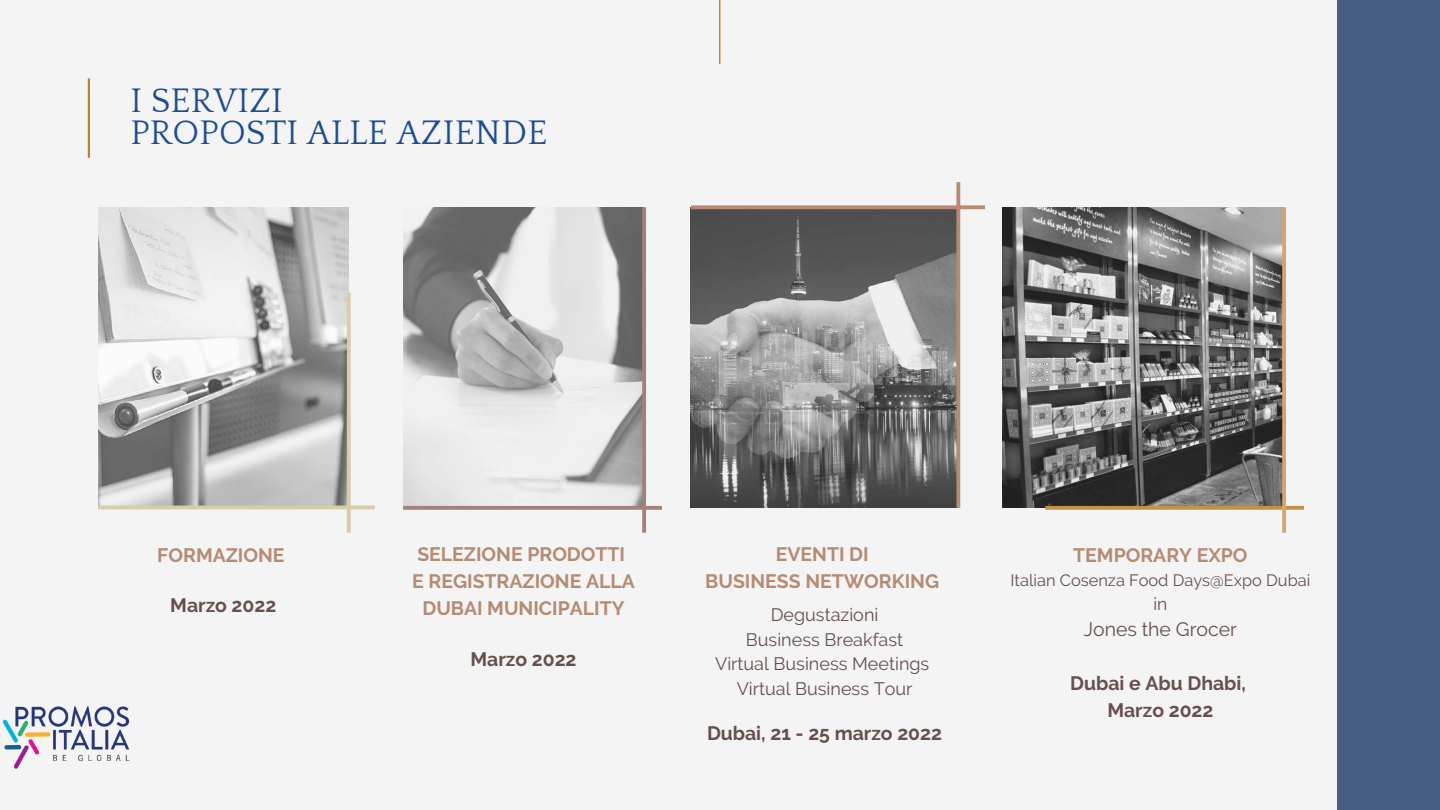
<style>
.page{position:relative;width:1440px;height:810px;background:#f4f4f4}
.page>*{position:absolute;margin:0;border:0;box-sizing:border-box;transform-origin:0 0}
.t1{font:35px/31.5px "Quattrocento";letter-spacing:.01em;color:#1e4e8f}
.t2{font:700 19.4px/27px "Raleway";color:#b58b73;text-align:center}
.t3{font:700 19.4px/27px "Raleway";color:#664f4d;text-align:center}
.t4{font:19.4px "Raleway";color:#664f4d}
.t5{font:18px/24.8px "Raleway";color:#664f4d;text-align:center}
.t6{font:17.4px "Raleway";color:#664f4d}
.t7{font:16.4px "Raleway";color:#664f4d}
</style>
<div class="page">
<div style="left:1337px;top:0;width:103px;height:810px;background:#465d84"></div>
<svg style="left:719px;top:0;width:1px;height:64px"></svg>
<svg style="left:88px;top:78px;width:2px;height:80px"></svg>
<img style="left:98px;top:208px;width:251px;height:85px">
<img style="left:2px;top:706px;width:128px;height:63px">
<img style="left:1003px;top:208px;width:42px;height:300px">
<svg style="left:403px;top:207px;width:259px;height:326px"></svg>
<svg style="left:98px;top:293px;width:277px;height:240px"></svg>
<svg style="left:691px;top:182px;width:294px;height:326px"></svg>
<svg style="left:1045px;top:207px;width:259px;height:326px"></svg>
<h1 class="t1" style="left:130px;top:86px;width:419px">I SERVIZI<br>PROPOSTI ALLE AZIENDE</h1>
<p class="t2" style="left:157px;top:542px;width:129px">FORMAZIONE</p>
<p class="t3" style="left:170px;top:592px;width:108px">Marzo 2022</p>
<p class="t2" style="left:412px;top:541px;width:224px">SELEZIONE PRODOTTI<br>E REGISTRAZIONE ALLA<br>DUBAI MUNICIPALITY</p>
<p class="t3" style="left:471px;top:646px;width:108px">Marzo 2022</p>
<p class="t2" style="left:705px;top:541px;width:235px">EVENTI DI<br>BUSINESS NETWORKING</p>
<p class="t5" style="left:715px;top:602px;width:216px">Degustazioni<br>Business Breakfast<br>Virtual Business Meetings<br>Virtual Business Tour</p>
<p class="t3" style="left:707px;top:719px;width:237px">Dubai, 21 - 25 marzo 2022</p>
<p class="t2" style="left:1073px;top:542px;width:176px">TEMPORARY EXPO</p>
<p class="t7" style="left:1011px;top:571px;width:301px">Italian Cosenza Food Days@Expo Dubai</p>
<p class="t6" style="left:1153px;top:593px;width:15px">in</p>
<p class="t4" style="left:1084px;top:618px;width:155px">Jones the Grocer</p>
<p class="t3" style="left:1070px;top:670px;width:177px">Dubai e Abu Dhabi,<br>Marzo 2022</p>
</div>
